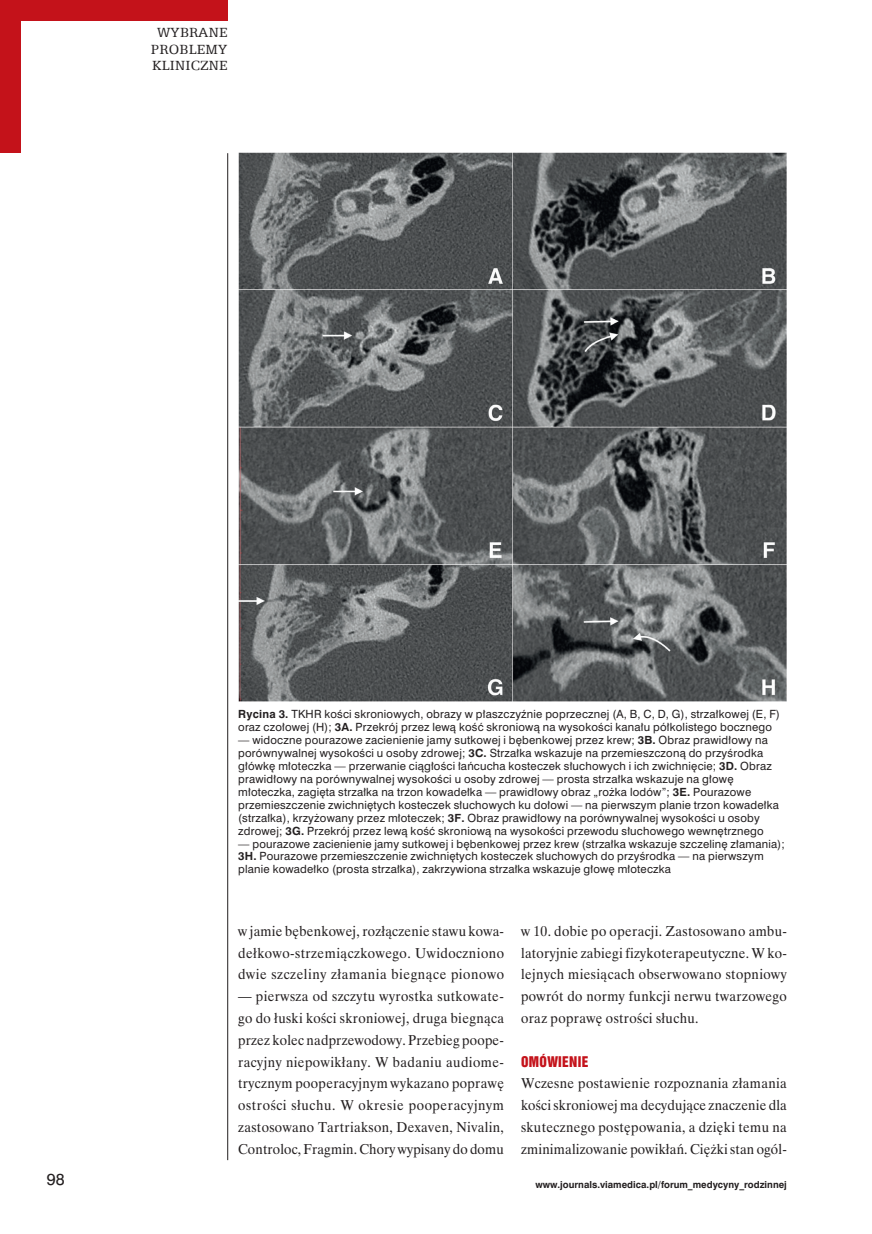
<style>
.page{position:relative;width:872px;height:1234px;background:#fff}
.page>*{position:absolute;margin:0;border:0;box-sizing:border-box;transform-origin:0 0}
.t1{font:15px/16.5px "Egyptian 505 EU";letter-spacing:.015em;color:#231f20;text-align:center}
.t2{font:15px "Swis 721 PL";color:#231f20}
._070_-_Tekst_-_pierw{font:14.25px/21.8px "Time Ibis EE";letter-spacing:.025em;color:#231f20;text-align:justify;scale:.95 1}
._081_-_Śródtytuł_1{font:13.5px "Swis 921 EU";letter-spacing:.025em;color:#c4121a}
.R_-_Rycina_-_podpis{font:10.5px/12.9px "Swis 721 PL";letter-spacing:.02em;color:#231f20}
.t3{font:700 9px "Swis 721 PL";color:#231f20}
.s1{font-weight:700}
</style>
<div class="page">
<hr style="left:227px;top:153px;width:1px;height:1006px;background:#231f20">
<div style="left:0;top:0;width:227px;height:21px;background:#c4121a"></div>
<div style="left:0;top:0;width:21px;height:153px;background:#c4121a"></div>
<img style="left:238px;top:152px;width:549px;height:549px">
<h1 class="t1" style="left:151px;top:24px;width:78px">WYBRANE<br>PROBLEMY<br>KLINICZNE</h1>
<p class="R_-_Rycina_-_podpis" style="left:238px;top:707px;width:543px"><span class="s1">Rycina 3.</span> TKHR kości skroniowych, obrazy w płaszczyźnie poprzecznej (A, B, C, D, G), strzałkowej (E, F) oraz czołowej (H); <span class="s1">3A.</span> Przekrój przez lewą kość skroniową na wysokości kanału półkolistego bocznego</p>
<p class="R_-_Rycina_-_podpis" style="left:238px;top:733px;width:542px">— widoczne pourazowe zacienienie jamy sutkowej i bębenkowej przez krew; <span class="s1">3B.</span> Obraz prawidłowy na porównywalnej wysokości u osoby zdrowej; <span class="s1">3C.</span> Strzałka wskazuje na przemieszczoną do przyśrodka główkę młoteczka — przerwanie ciągłości łańcucha kosteczek słuchowych i ich zwichnięcie; <span class="s1">3D.</span> Obraz prawidłowy na porównywalnej wysokości u osoby zdrowej — prosta strzałka wskazuje na głowę młoteczka, zagięta strzałka na trzon kowadełka — prawidłowy obraz „rożka lodów”; <span class="s1">3E.</span> Pourazowe przemieszczenie zwichniętych kosteczek słuchowych ku dołowi — na pierwszym planie trzon kowadełka (strzałka), krzyżowany przez młoteczek; <span class="s1">3F.</span> Obraz prawidłowy na porównywalnej wysokości u osoby zdrowej; <span class="s1">3G.</span> Przekrój przez lewą kość skroniową na wysokości przewodu słuchowego wewnętrznego</p>
<p class="R_-_Rycina_-_podpis" style="left:238px;top:836px;width:548px">— pourazowe zacienienie jamy sutkowej i bębenkowej przez krew (strzałka wskazuje szczelinę złamania);<br><span class="s1">3H.</span> Pourazowe przemieszczenie zwichniętych kosteczek słuchowych do przyśrodka — na pierwszym planie kowadełko (prosta strzałka), zakrzywiona strzałka wskazuje głowę młoteczka</p>
<p class="_070_-_Tekst_-_pierw" style="left:238px;top:919px;width:281px">w jamie bębenkowej, rozłączenie stawu kowa&shy;dełkowo-strzemiączkowego. Uwidoczniono dwie szczeliny złamania biegnące pionowo</p>
<p class="_070_-_Tekst_-_pierw" style="left:238px;top:985px;width:281px">— pierwsza od szczytu wyrostka sutkowate&shy;go do łuski kości skroniowej, druga biegnąca przez kolec nadprzewodowy. Przebieg poope&shy;racyjny niepowikłany. W badaniu audiome&shy;trycznym pooperacyjnym wykazano poprawę ostrości słuchu. W okresie pooperacyjnym zastosowano Tartriakson, Dexaven, Nivalin, Controloc, Fragmin. Chory wypisany do domu</p>
<p class="_070_-_Tekst_-_pierw" style="left:521px;top:919px;width:281px">w 10. dobie po operacji. Zastosowano ambu&shy;latoryjnie zabiegi fizykoterapeutyczne. W ko&shy;lejnych miesiącach obserwowano stopniowy powrót do normy funkcji nerwu twarzowego oraz poprawę ostrości słuchu.</p>
<p class="_081_-_Śródtytuł_1" style="left:521px;top:1052px;width:69px">OMÓWIENIE</p>
<p class="_070_-_Tekst_-_pierw" style="left:521px;top:1072px;width:281px">Wczesne postawienie rozpoznania złamania kości skroniowej ma decydujące znaczenie dla skutecznego postępowania, a dzięki temu na zminimalizowanie powikłań. Ciężki stan ogól-</p>
<h1 class="t2" style="left:47px;top:1169px;width:19px">98</h1>
<p class="t3" style="left:535px;top:1178px;width:253px">www.journals.viamedica.pl/forum_medycyny_rodzinnej</p>
</div>
